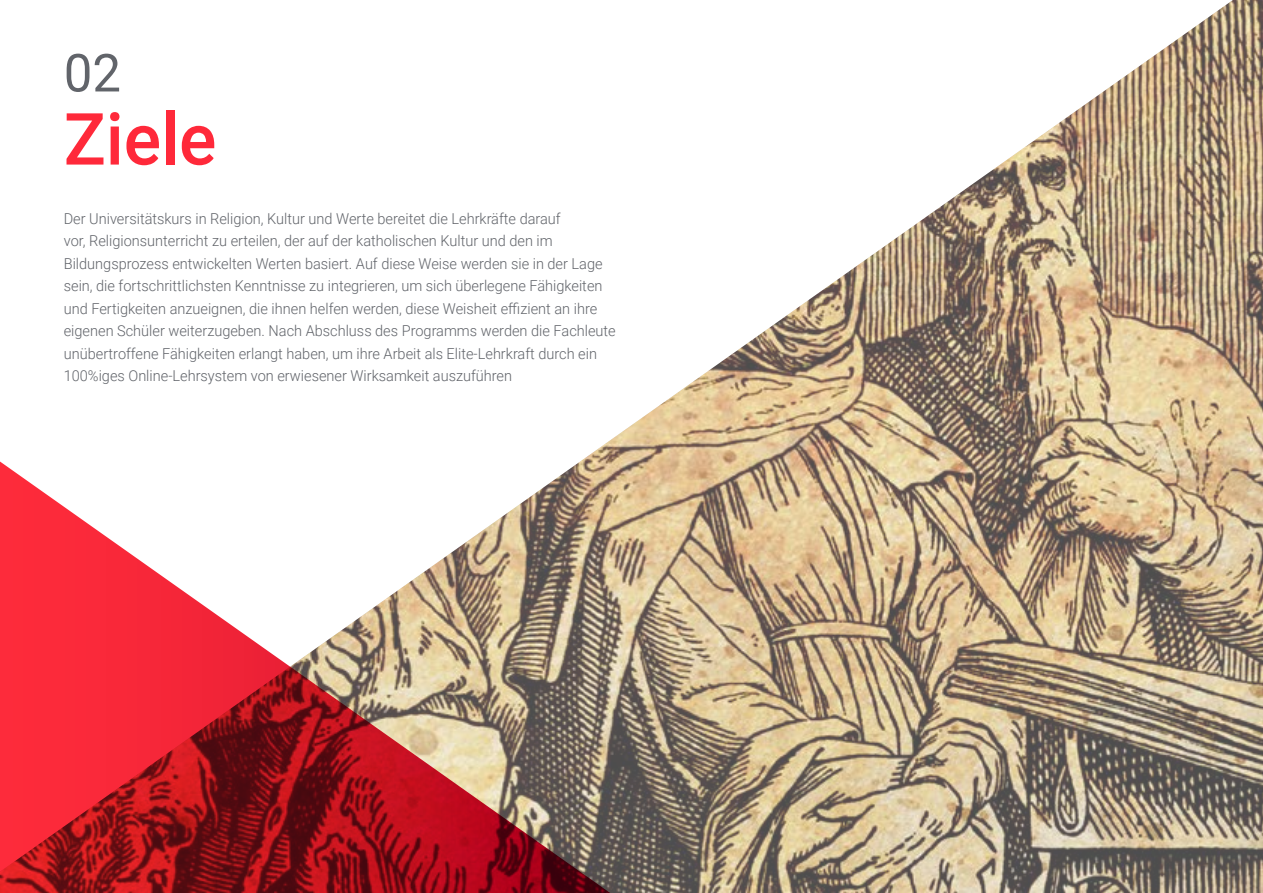
<style>
.page{position:relative;width:1263px;height:893px;background:#fff}
.page>*{position:absolute;margin:0;border:0;box-sizing:border-box;transform-origin:0 0}
.t1{font:500 72px "Roboto";color:#ff293a}
.t2{font:52.5px "Roboto";color:#61646a}
.t3{font:300 15px/22.5px "Roboto";color:#61646a}
</style>
<div class="page">
<img style="left:602px;top:0;width:661px;height:893px">
<svg style="left:0;top:446px;width:640px;height:447px"></svg>
<h2 class="t2" style="left:64px;top:36px;width:59px">02</h2>
<h1 class="t1" style="left:64px;top:89px;width:154px">Ziele</h1>
<p class="t3" style="left:64px;top:207px;width:553px">Der Universitätskurs in Religion, Kultur und Werte bereitet die Lehrkräfte darauf<br>vor, Religionsunterricht zu erteilen, der auf der katholischen Kultur und den im Bildungsprozess entwickelten Werten basiert. Auf diese Weise werden sie in der Lage sein, die fortschrittlichsten Kenntnisse zu integrieren, um sich überlegene Fähigkeiten und Fertigkeiten anzueignen, die ihnen helfen werden, diese Weisheit effizient an ihre eigenen Schüler weiterzugeben. Nach Abschluss des Programms werden die Fachleute unübertroffene Fähigkeiten erlangt haben, um ihre Arbeit als Elite-Lehrkraft durch ein 100%iges Online-Lehrsystem von erwiesener Wirksamkeit auszuführen</p>
</div>
